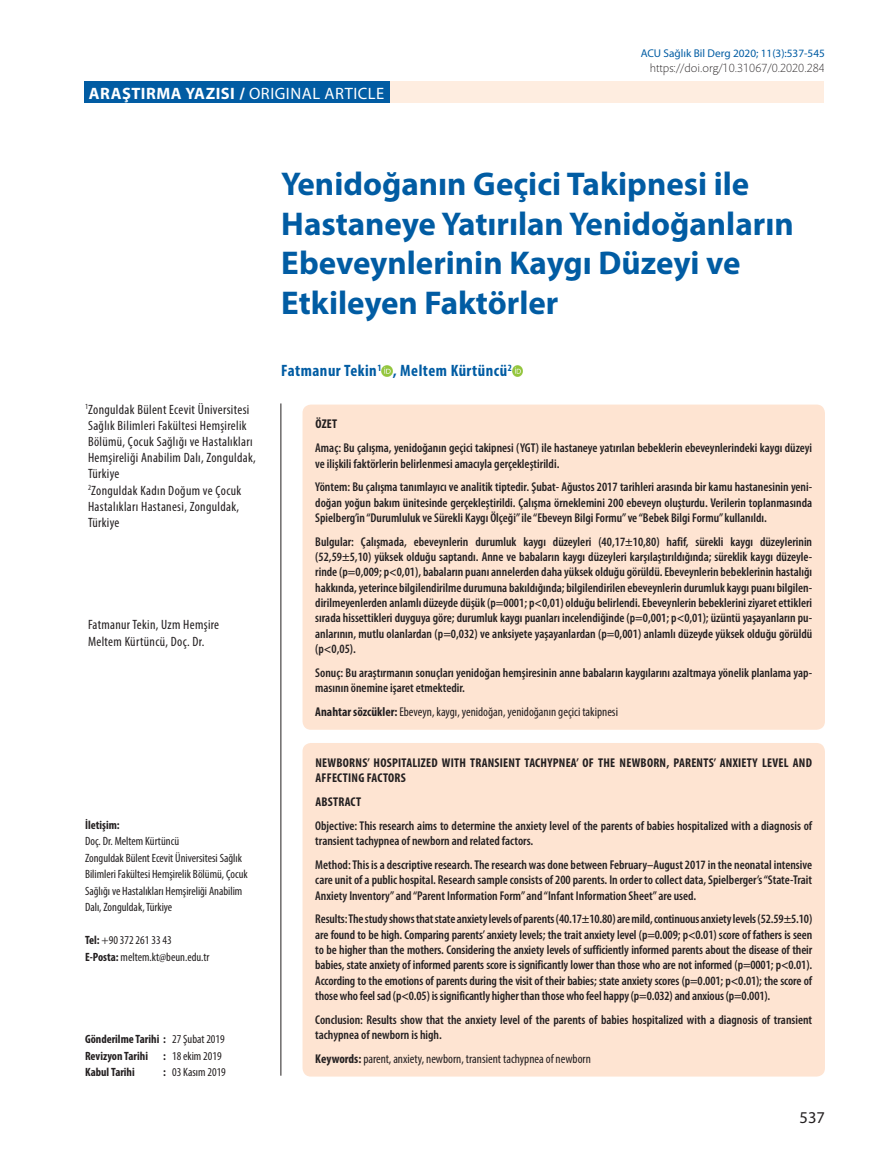
<style>
.page{position:relative;width:893px;height:1170px;background:#fff}
.page>*{position:absolute;margin:0;border:0;box-sizing:border-box;transform-origin:0 0}
.t1{font:700 33px/39.6px "Myriad Pro";color:#015ca3}
.t2{font:700 16.5px "Myriad Pro";letter-spacing:.03em;color:#fff}
.t3{font:700 condensed 16.5px "Myriad Pro";letter-spacing:.03em;color:#015ca3}
.t4{font:16.5px "Myriad Pro";color:#231f20}
.t5{font:condensed 13.5px/16.2px "Myriad Pro";letter-spacing:.025em;color:#231f20}
.t6{font:600 condensed 12.75px/15.3px "Myriad Pro";color:#231f20}
.t7{font:condensed 12.75px "Myriad Pro";color:#231f20}
.t8{font:700 condensed 12.75px/15.3px "Myriad Pro";letter-spacing:.02em;color:#231f20}
.t9{font:condensed 12px/16.5px "Myriad Pro";color:#231f20}
.t10{font:700 condensed 12px/16.5px "Myriad Pro";color:#231f20}
.t11{font:300 12px "Mundo Sans Std";color:#231f20}
.t12{font:11.25px "Myriad Pro";color:#015ca3}
.s1{font-weight:400}
.s2{font-weight:700}
</style>
<div class="page">
<hr style="left:280px;top:403px;width:1px;height:672px;background:#231f20">
<div style="left:389px;top:82px;width:435px;height:21px;background:#feede0"></div>
<div style="left:84px;top:82px;width:305px;height:21px;background:#015ca3"></div>
<svg style="left:382px;top:365px;width:10px;height:11px"></svg>
<svg style="left:512px;top:365px;width:11px;height:11px"></svg>
<div style="left:302px;top:404px;width:523px;height:325px;background:#fee4d2;border-radius:9px"></div>
<div style="left:302px;top:743px;width:523px;height:333px;background:#fee4d2;border-radius:9px"></div>
<p class="t12" style="left:641px;top:46px;width:186px">ACU Sağlık Bil Derg 2020; 11(3):537-545</p>
<p class="t2" style="left:89px;top:82px;width:297px">ARAŞTIRMA YAZISI / <span class="s1">ORIGINAL ARTICLE</span></p>
<p class="t11" style="left:650px;top:62px;width:177px">https://doi.org/10.31067/0.2020.284</p>
<p class="t5" style="left:85px;top:401px;width:172px"><sup>1</sup>Zonguldak Bülent Ecevit Üniversitesi<br>Sağlık Bilimleri Fakültesi Hemşirelik<br>Bölümü, Çocuk Sağlığı ve Hastalıkları<br>Hemşireliği Anabilim Dalı, Zonguldak,<br>Türkiye<br><sup>2</sup>Zonguldak Kadın Doğum ve Çocuk<br>Hastalıkları Hastanesi, Zonguldak,<br>Türkiye</p>
<p class="t5" style="left:88px;top:616px;width:133px">Fatmanur Tekin, Uzm Hemşire<br>Meltem Kürtüncü, Doç. Dr.</p>
<p class="t10" style="left:85px;top:816px;width:36px">İletişim:</p>
<p class="t9" style="left:85px;top:832px;width:164px">Doç. Dr. Meltem Kürtüncü<br>Zonguldak Bülent Ecevit Üniversitesi Sağlık Bilimleri Fakültesi Hemşirelik Bölümü, Çocuk Sağlığı ve Hastalıkları Hemşireliği Anabilim Dalı, Zonguldak, Türkiye</p>
<p class="t9" style="left:85px;top:931px;width:126px"><span class="s2">Tel:</span> +90 372 261 33 43<br><span class="s2">E-Posta:</span> meltem.kt@beun.edu.tr</p>
<p class="t10" style="left:85px;top:1030px;width:141px">Gönderilme Tarihi : <span class="s1">27 Şubat 2019<br></span>Revizyon Tarihi</p>
<p class="t9" style="left:163px;top:1047px;width:60px"><span class="s2">:</span> 18 ekim 2019</p>
<p class="t10" style="left:85px;top:1063px;width:51px">Kabul Tarihi</p>
<p class="t9" style="left:163px;top:1063px;width:64px"><span class="s2">:</span> 03 Kasım 2019</p>
<h1 class="t1" style="left:281px;top:163px;width:514px">Yenidoğanın Geçici Takipnesi ile<br>Hastaneye Yatırılan Yenidoğanların<br>Ebeveynlerinin Kaygı Düzeyi ve<br>Etkileyen Faktörler</h1>
<p class="t3" style="left:281px;top:360px;width:232px">Fatmanur Tekin<sup>1</sup> , Meltem Kürtüncü<sup>2</sup></p>
<p class="t8" style="left:315px;top:416px;width:23px">ÖZET</p>
<p class="t6" style="left:315px;top:440px;width:498px">Amaç: Bu çalışma, yenidoğanın geçici takipnesi (YGT) ile hastaneye yatırılan bebeklerin ebeveynlerindeki kaygı düzeyi ve ilişkili faktörlerin belirlenmesi amacıyla gerçekleştirildi.</p>
<p class="t6" style="left:315px;top:479px;width:498px;text-align:justify">Yöntem: Bu çalışma tanımlayıcı ve analitik tiptedir. Şubat- Ağustos 2017 tarihleri arasında bir kamu hastanesinin yeni&shy;doğan yoğun bakım ünitesinde gerçekleştirildi. Çalışma örneklemini 200 ebeveyn oluşturdu. Verilerin toplanmasında Spielberg’in “Durumluluk ve Sürekli Kaygı Ölçeği” ile “Ebeveyn Bilgi Formu” ve “Bebek Bilgi Formu” kullanıldı.</p>
<p class="t6" style="left:315px;top:534px;width:498px;text-align:justify">Bulgular: Çalışmada, ebeveynlerin durumluk kaygı düzeyleri (40,17±10,80) hafif, sürekli kaygı düzeylerinin (52,59±5,10) yüksek olduğu saptandı. Anne ve babaların kaygı düzeyleri karşılaştırıldığında; süreklik kaygı düzeyle&shy;rinde (p=0,009; p&lt;0,01), babaların puanı annelerden daha yüksek olduğu görüldü. Ebeveynlerin bebeklerinin hastalığı hakkında, yeterince bilgilendirilme durumuna bakıldığında; bilgilendirilen ebeveynlerin durumluk kaygı puanı bilgilen&shy;dirilmeyenlerden anlamlı düzeyde düşük (p=0001; p&lt;0,01) olduğu belirlendi. Ebeveynlerin bebeklerini ziyaret ettikleri sırada hissettikleri duyguya göre; durumluk kaygı puanları incelendiğinde (p=0,001; p&lt;0,01); üzüntü yaşayanların pu&shy;anlarının, mutlu olanlardan (p=0,032) ve anksiyete yaşayanlardan (p=0,001) anlamlı düzeyde yüksek olduğu görüldü (p&lt;0,05).</p>
<p class="t6" style="left:315px;top:665px;width:498px">Sonuç: Bu araştırmanın sonuçları yenidoğan hemşiresinin anne babaların kaygılarını azaltmaya yönelik planlama yap&shy;masının önemine işaret etmektedir.</p>
<p class="t7" style="left:315px;top:704px;width:304px"><span class="s2">Anahtar sözcükler:</span> Ebeveyn, kaygı, yenidoğan, yenidoğanın geçici takipnesi</p>
<p class="t8" style="left:315px;top:754px;width:498px">NEWBORNS’ HOSPITALIZED WITH TRANSIENT TACHYPNEA’ OF THE NEWBORN, PARENTS’ ANXIETY LEVEL AND<br>AFFECTING FACTORS</p>
<p class="t8" style="left:315px;top:793px;width:47px">ABSTRACT</p>
<p class="t6" style="left:315px;top:818px;width:498px">Objective: This research aims to determine the anxiety level of the parents of babies hospitalized with a diagnosis of transient tachypnea of newborn and related factors.</p>
<p class="t6" style="left:315px;top:857px;width:498px;text-align:justify">Method: This is a descriptive research. The research was done between February–August 2017 in the neonatal intensive care unit of a public hospital. Research sample consists of 200 parents. In order to collect data, Spielberger’s “State-Trait Anxiety Inventory” and “Parent Information Form” and “Infant Information Sheet” are used.</p>
<p class="t6" style="left:315px;top:911px;width:498px;text-align:justify">Results: The study shows that state anxiety levels of parents (40.17±10.80) are mild, continuous anxiety levels (52.59±5.10) are found to be high. Comparing parents’ anxiety levels; the trait anxiety level (p=0.009; p&lt;0.01) score of fathers is seen to be higher than the mothers. Considering the anxiety levels of sufficiently informed parents about the disease of their babies, state anxiety of informed parents score is significantly lower than those who are not informed (p=0001; p&lt;0.01).<br>According to the emotions of parents during the visit of their babies; state anxiety scores (p=0.001; p&lt;0.01); the score of those who feel sad (p&lt;0.05) is significantly higher than those who feel happy (p=0.032) and anxious (p=0.001).</p>
<p class="t6" style="left:315px;top:1011px;width:498px">Conclusion: Results show that the anxiety level of the parents of babies hospitalized with a diagnosis of transient tachypnea of newborn is high.</p>
<p class="t7" style="left:315px;top:1050px;width:277px"><span class="s2">Keywords:</span> parent, anxiety, newborn, transient tachypnea of newborn</p>
<p class="t4" style="left:799px;top:1106px;width:27px">537</p>
</div>
